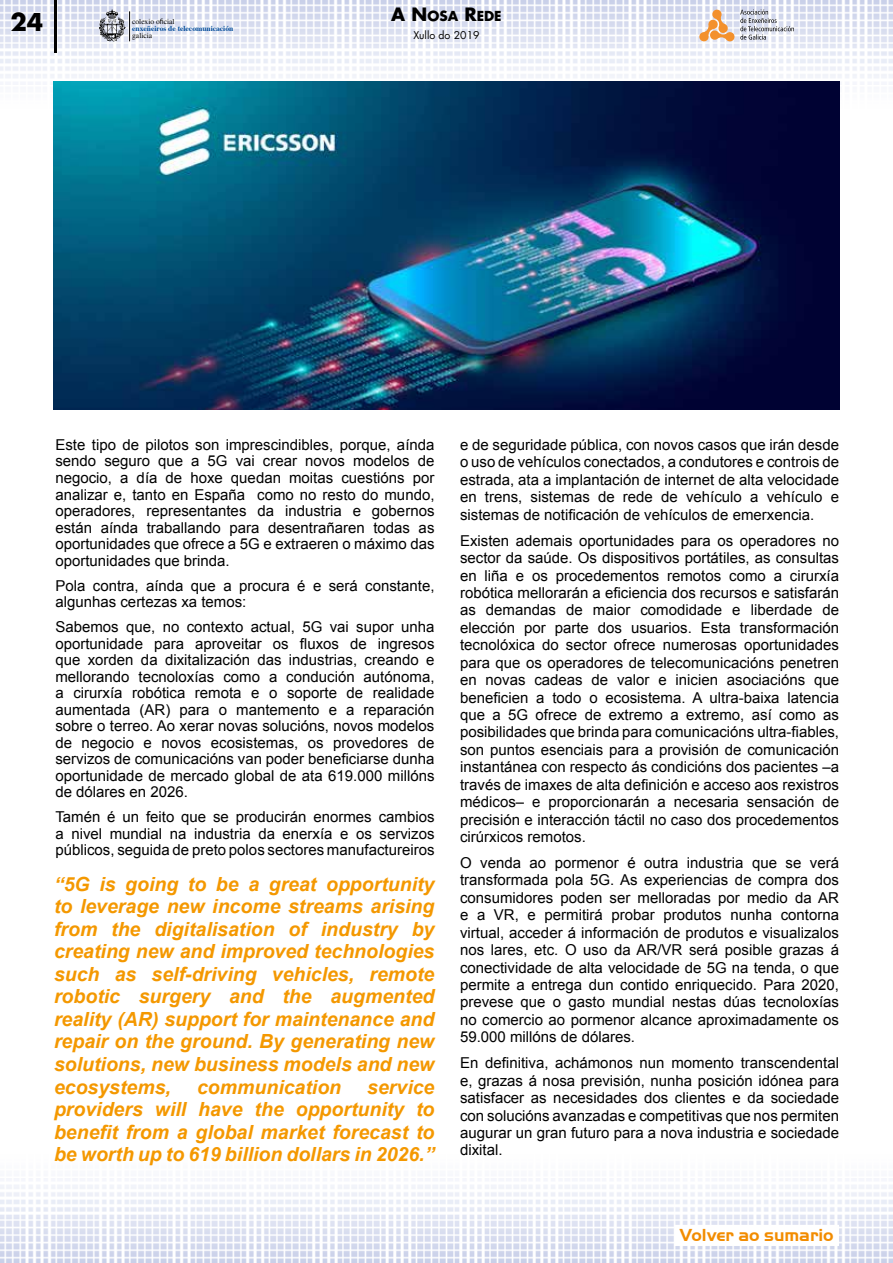
<style>
.page{position:relative;width:893px;height:1263px;background:#fff}
.page>*{position:absolute;margin:0;border:0;box-sizing:border-box;transform-origin:0 0}
.t1{font:700 24px "Futura LT";color:#000}
.t2{font:italic 700 19.5px/22.5px "Arial";color:#f49800;text-align:justify}
.t3{font:700 18px "Handel Got D";color:#f28c00}
.t4{font:15px/17.4px "Arial";color:#000;text-align:justify}
.t5{font:700 13.5px "Futura LT";color:#000}
.t6{font:10.5px "Futura LT";color:#000}
.t7{font:700 7.5px/7.1px "Times";color:#004a99}
.t8{font:7.5px "Times";color:#000}
.s1{font-weight:400;color:#000}
.s2{font-family:"Myriad Pro";font-weight:400;color:#000}
.s3{font-size:18px}
</style>
<div class="page">
<img style="left:0;top:0;width:893px;height:82px">
<img style="left:0;top:1185px;width:893px;height:78px">
<hr style="left:129px;top:11px;width:1px;height:30px;background:#000">
<svg style="left:99px;top:10px;width:27px;height:31px"></svg>
<svg style="left:699px;top:10px;width:95px;height:31px"></svg>
<hr style="left:54px;top:0;width:3px;height:52px;background:#000">
<img style="left:53px;top:82px;width:787px;height:327px">
<div style="left:675px;top:1225px;width:163px;height:20px;background:#fff"></div>
<h1 class="t1" style="left:10px;top:6px;width:34px">24</h1>
<p class="t7" style="left:132px;top:17px;width:103px"><span class="s1">colexio o</span><span class="s2">fi</span><span class="s1">cial<br></span>enxeñeiros de telecomunicación</p>
<p class="t8" style="left:132px;top:31px;width:22px">galicia</p>
<p class="t5" style="left:391px;top:7px;width:112px"><span class="s3">A N</span>OSA <span class="s3">R</span>EDE</p>
<p class="t6" style="left:413px;top:29px;width:68px">Xullo do 2019</p>
<p class="t4" style="left:55px;top:437px;width:381px;line-height:16.5px">Este tipo de pilotos son imprescindibles, porque, aínda sendo seguro que a 5G vai crear novos modelos de negocio, a día de hoxe quedan moitas cuestións por analizar e, tanto en España como no resto do mundo, operadores, representantes da industria e gobernos están aínda traballando para desentrañaren todas as oportunidades que ofrece a 5G e extraeren o máximo das oportunidades que brinda.</p>
<p class="t4" style="left:55px;top:577px;width:381px;line-height:16.5px">Pola contra, aínda que a procura é e será constante, algunhas certezas xa temos:</p>
<p class="t4" style="left:55px;top:619px;width:381px;line-height:16.5px">Sabemos que, no contexto actual, 5G vai supor unha oportunidade para aproveitar os fluxos de ingresos que xorden da dixitalización das industrias, creando e mellorando tecnoloxías como a condución autónoma, a cirurxía robótica remota e o soporte de realidade aumentada (AR) para o mantemento e a reparación sobre o terreo. Ao xerar novas solucións, novos modelos de negocio e novos ecosistemas, os provedores de servizos de comunicacións van poder beneficiarse dunha oportunidade de mercado global de ata 619.000 millóns de dólares en 2026.</p>
<p class="t4" style="left:55px;top:809px;width:381px;line-height:16.5px">Tamén é un feito que se producirán enormes cambios a nivel mundial na industria da enerxía e os servizos públicos, seguida de preto polos sectores manufactureiros</p>
<p class="t2" style="left:54px;top:873px;width:382px">“5G is going to be a great opportunity to leverage new income streams arising from the digitalisation of industry by creating new and improved technologies such as self-driving vehicles, remote robotic surgery and the augmented reality (AR) support for maintenance and repair on the ground. By generating new solutions, new business models and new ecosystems,</p>
<h2 class="t2" style="left:54px;top:1076px;width:382px;text-indent:313px">service providers will have the opportunity to benefit from a global market forecast to be worth up to 619 billion dollars in 2026.”</h2>
<h2 class="t2" style="left:197px;top:1076px;width:146px">communication</h2>
<p class="t4" style="left:460px;top:436px;width:381px">e de seguridade pública, con novos casos que irán desde o uso de vehículos conectados, a condutores e controis de estrada, ata a implantación de internet de alta velocidade en trens, sistemas de rede de vehículo a vehículo e sistemas de notificación de vehículos de emerxencia.</p>
<p class="t4" style="left:460px;top:532px;width:381px">Existen ademais oportunidades para os operadores no sector da saúde. Os dispositivos portátiles, as consultas en liña e os procedementos remotos como a cirurxía robótica mellorarán a eficiencia dos recursos e satisfarán as demandas de maior comodidade e liberdade de elección por parte dos usuarios. Esta transformación tecnolóxica do sector ofrece numerosas oportunidades para que os operadores de telecomunicacións penetren en novas cadeas de valor e inicien asociacións que beneficien a todo o ecosistema. A ultra-baixa latencia que a 5G ofrece de extremo a extremo, así como as posibilidades que brinda para comunicacións ultra-fiables, son puntos esenciais para a provisión de comunicación instantánea con respecto ás condicións dos pacientes –a través de imaxes de alta definición e acceso aos rexistros médicos– e proporcionarán a necesaria sensación de precisión e interacción táctil no caso dos procedementos cirúrxicos remotos.</p>
<p class="t4" style="left:460px;top:854px;width:381px">O venda ao pormenor é outra industria que se verá transformada pola 5G. As experiencias de compra dos consumidores poden ser melloradas por medio da AR e a VR, e permitirá probar produtos nunha contorna virtual, acceder á información de produtos e visualizalos nos lares, etc. O uso da AR/VR será posible grazas á conectividade de alta velocidade de 5G na tenda, o que permite a entrega dun contido enriquecido. Para 2020, prevese que o gasto mundial nestas dúas tecnoloxías no comercio ao pormenor alcance aproximadamente os 59.000 millóns de dólares.</p>
<p class="t4" style="left:460px;top:1054px;width:381px">En definitiva, achámonos nun momento transcendental e, grazas á nosa previsión, nunha posición idónea para satisfacer as necesidades dos clientes e da sociedade con solucións avanzadas e competitivas que nos permiten augurar un gran futuro para a nova industria e sociedade dixital.</p>
<p class="t3" style="left:680px;top:1225px;width:155px">Volver ao sumario</p>
</div>
